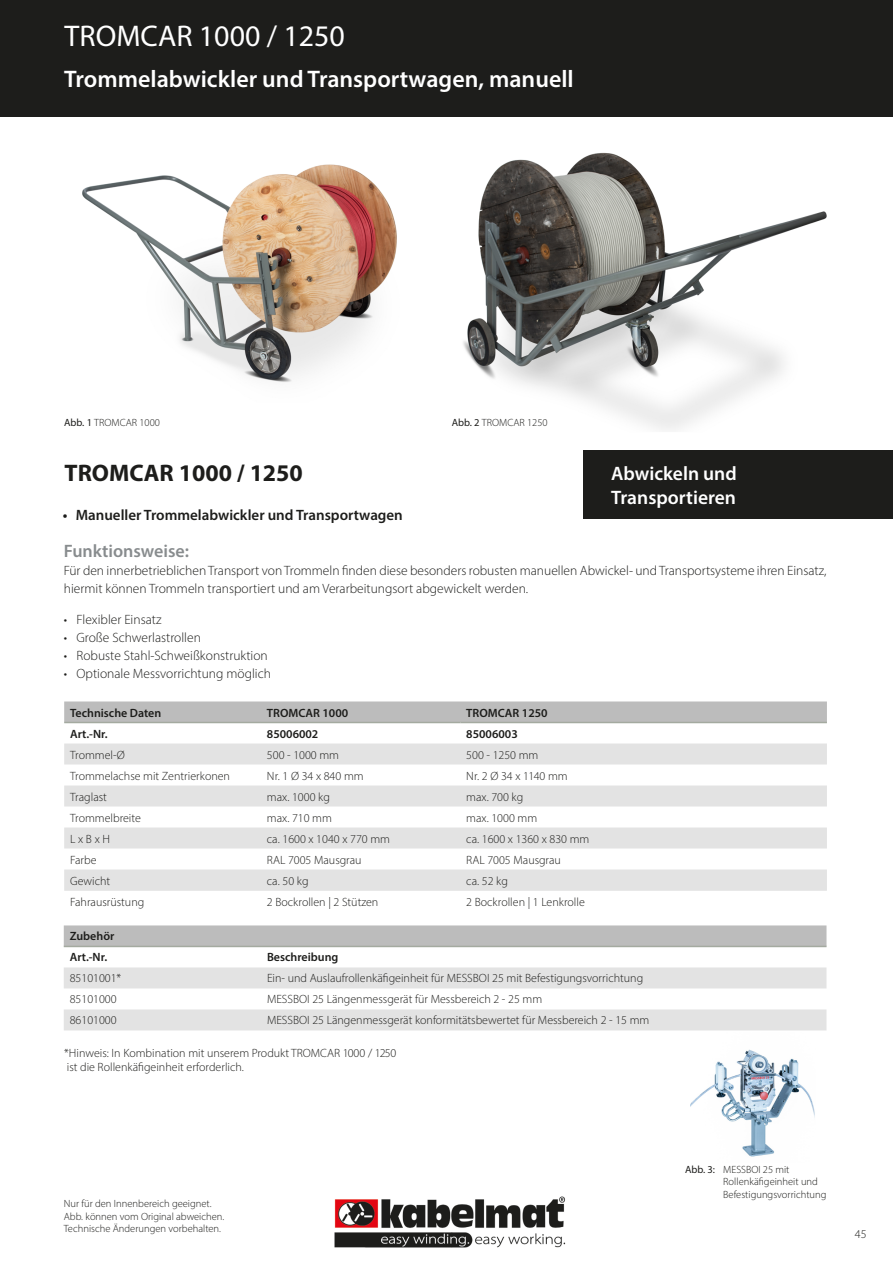
<style>
.page{position:relative;width:893px;height:1263px;background:#fff}
.page>*{position:absolute;margin:0;border:0;box-sizing:border-box;transform-origin:0 0}
.t1{font:30px "Myriad Pro";color:#fff}
.t2{font:600 24px "Myriad Pro";color:#fff}
.t3{font:700 24px "Myriad Pro";color:#1d1d1b}
.t4{font:600 19.5px/23.4px "Myriad Pro";color:#fff}
.t5{font:600 18px "Myriad Pro";color:#888c8e}
.t6{font:600 15px "Myriad Pro";color:#1d1d1b}
.t7{font:300 13.5px/18px "Myriad Pro";color:#1d1d1b}
.t8{font:300 12px/14.4px "Myriad Pro";color:#1d1d1b}
.t9{font:600 12px/21px "Myriad Pro";color:#1d1d1b}
.t10{font:300 10.5px/12.6px "Myriad Pro";color:#1d1d1b}
.s1{font-weight:400}
</style>
<div class="page">
<img style="left:334px;top:1196px;width:232px;height:52px">
<div style="left:0;top:0;width:893px;height:117px;background:#1d1d1b"></div>
<div style="left:583px;top:450px;width:310px;height:69px;background:#1d1d1b"></div>
<img style="left:82px;top:164px;width:315px;height:218px">
<img style="left:463px;top:152px;width:364px;height:278px">
<div style="left:64px;top:701px;width:763px;height:21px;background:#bcbcbc"></div>
<svg style="left:64px;top:723px;width:763px;height:1px"></svg>
<svg style="left:64px;top:743px;width:763px;height:148px;fill:#e3e3e3"></svg>
<hr style="left:64px;top:722px;width:197px;height:1px;background:#a4aaa0">
<hr style="left:261px;top:722px;width:199px;height:1px;background:#a4aaa0">
<hr style="left:460px;top:722px;width:367px;height:1px;background:#a4aaa0">
<svg style="left:64px;top:925px;width:762px;height:21px"></svg>
<svg style="left:64px;top:947px;width:762px;height:1px"></svg>
<svg style="left:64px;top:967px;width:762px;height:63px;fill:#e3e3e3"></svg>
<hr style="left:64px;top:946px;width:197px;height:1px;background:#a4aaa0">
<hr style="left:261px;top:946px;width:565px;height:1px;background:#a4aaa0">
<img style="left:691px;top:1049px;width:123px;height:108px">
<h1 class="t1" style="left:65px;top:18px;width:282px">TROMCAR 1000 / 1250</h1>
<h2 class="t2" style="left:64px;top:63px;width:511px">Trommelabwickler und Transportwagen, manuell</h2>
<p class="t10" style="left:64px;top:416px;width:97px"><span class="s1">Abb. 1</span> TROMCAR 1000</p>
<p class="t10" style="left:452px;top:416px;width:97px"><span class="s1">Abb. 2</span> TROMCAR 1250</p>
<h2 class="t3" style="left:65px;top:457px;width:240px">TROMCAR 1000 / 1250</h2>
<p class="t6" style="left:63px;top:506px;width:341px">• Manueller Trommelabwickler und Transportwagen</p>
<h3 class="t4" style="left:611px;top:462px;width:127px">Abwickeln und<br>Transportieren</h3>
<h3 class="t5" style="left:64px;top:539px;width:127px">Funktionsweise:</h3>
<p class="t7" style="left:64px;top:561px;width:764px">Für den innerbetrieblichen Transport von Trommeln finden diese besonders robusten manuellen Abwickel- und Transportsysteme ihren Einsatz, hiermit können Trommeln transportiert und am Verarbeitungsort abgewickelt werden.</p>
<p class="t7" style="left:64px;top:611px;width:99px">• Flexibler Einsatz</p>
<p class="t7" style="left:64px;top:629px;width:139px">• Große Schwerlastrollen</p>
<p class="t7" style="left:64px;top:647px;width:205px">• Robuste Stahl-Schweißkonstruktion</p>
<p class="t7" style="left:64px;top:665px;width:209px">• Optionale Messvorrichtung möglich</p>
<p class="t9" style="left:70px;top:702px;width:93px">Technische Daten</p>
<p class="t9" style="left:267px;top:702px;width:83px">TROMCAR 1000</p>
<p class="t9" style="left:466px;top:702px;width:83px">TROMCAR 1250</p>
<p class="t9" style="left:70px;top:723px;width:39px">Art.-Nr.</p>
<p class="t9" style="left:267px;top:723px;width:53px">85006002</p>
<p class="t9" style="left:466px;top:723px;width:53px">85006003</p>
<p class="t8" style="left:70px;top:747px;width:56px">Trommel-Ø</p>
<p class="t8" style="left:267px;top:747px;width:74px">500 - 1000 mm</p>
<p class="t8" style="left:466px;top:747px;width:74px">500 - 1250 mm</p>
<p class="t8" style="left:70px;top:768px;width:161px">Trommelachse mit Zentrierkonen</p>
<p class="t8" style="left:267px;top:768px;width:98px">Nr. 1 Ø 34 x 840 mm</p>
<p class="t8" style="left:466px;top:768px;width:103px">Nr. 2 Ø 34 x 1140 mm</p>
<p class="t8" style="left:70px;top:789px;width:38px">Traglast</p>
<p class="t8" style="left:267px;top:789px;width:64px">max. 1000 kg</p>
<p class="t8" style="left:466px;top:789px;width:59px">max. 700 kg</p>
<p class="t8" style="left:70px;top:810px;width:72px">Trommelbreite</p>
<p class="t8" style="left:267px;top:810px;width:66px">max. 710 mm</p>
<p class="t8" style="left:466px;top:810px;width:72px">max. 1000 mm</p>
<p class="t8" style="left:70px;top:831px;width:41px">L x B x H</p>
<p class="t8" style="left:267px;top:831px;width:125px">ca. 1600 x 1040 x 770 mm</p>
<p class="t8" style="left:466px;top:831px;width:125px">ca. 1600 x 1360 x 830 mm</p>
<p class="t8" style="left:70px;top:852px;width:28px">Farbe</p>
<p class="t8" style="left:267px;top:852px;width:96px">RAL 7005 Mausgrau</p>
<p class="t8" style="left:466px;top:852px;width:96px">RAL 7005 Mausgrau</p>
<p class="t8" style="left:70px;top:873px;width:42px">Gewicht</p>
<p class="t8" style="left:267px;top:873px;width:43px">ca. 50 kg</p>
<p class="t8" style="left:466px;top:873px;width:43px">ca. 52 kg</p>
<p class="t8" style="left:70px;top:894px;width:76px">Fahrausrüstung</p>
<p class="t8" style="left:267px;top:894px;width:113px">2 Bockrollen | 2 Stützen</p>
<p class="t8" style="left:466px;top:894px;width:120px">2 Bockrollen | 1 Lenkrolle</p>
<p class="t9" style="left:70px;top:926px;width:46px">Zubehör<br>Art.-Nr.</p>
<p class="t9" style="left:267px;top:947px;width:73px">Beschreibung</p>
<p class="t8" style="left:70px;top:971px;width:53px">85101001*</p>
<p class="t8" style="left:267px;top:971px;width:378px">Ein- und Auslaufrollenkäfigeinheit für MESSBOI 25 mit Befestigungsvorrichtung</p>
<p class="t8" style="left:70px;top:992px;width:48px">85101000</p>
<p class="t8" style="left:267px;top:992px;width:277px">MESSBOI 25 Längenmessgerät für Messbereich 2 - 25 mm</p>
<p class="t8" style="left:70px;top:1013px;width:48px">86101000</p>
<p class="t8" style="left:267px;top:1013px;width:384px">MESSBOI 25 Längenmessgerät konformitätsbewertet für Messbereich 2 - 15 mm</p>
<p class="t8" style="left:64px;top:1045px;width:334px">*Hinweis: In Kombination mit unserem Produkt TROMCAR 1000 / 1250 ist die Rollenkäfigeinheit erforderlich.</p>
<p class="t10" style="left:64px;top:1197px;width:162px">Nur für den Innenbereich geeignet.<br>Abb. können vom Original abweichen.<br>Technische Änderungen vorbehalten.</p>
<p class="t10" style="left:723px;top:1163px;width:105px;text-indent:-38px"><span class="s1">Abb. 3:</span> MESSBOI 25 mit<br>Rollenkäfigeinheit und<br>Befestigungsvorrichtung</p>
<p class="t8" style="left:855px;top:1227px;width:13px">45</p>
</div>
